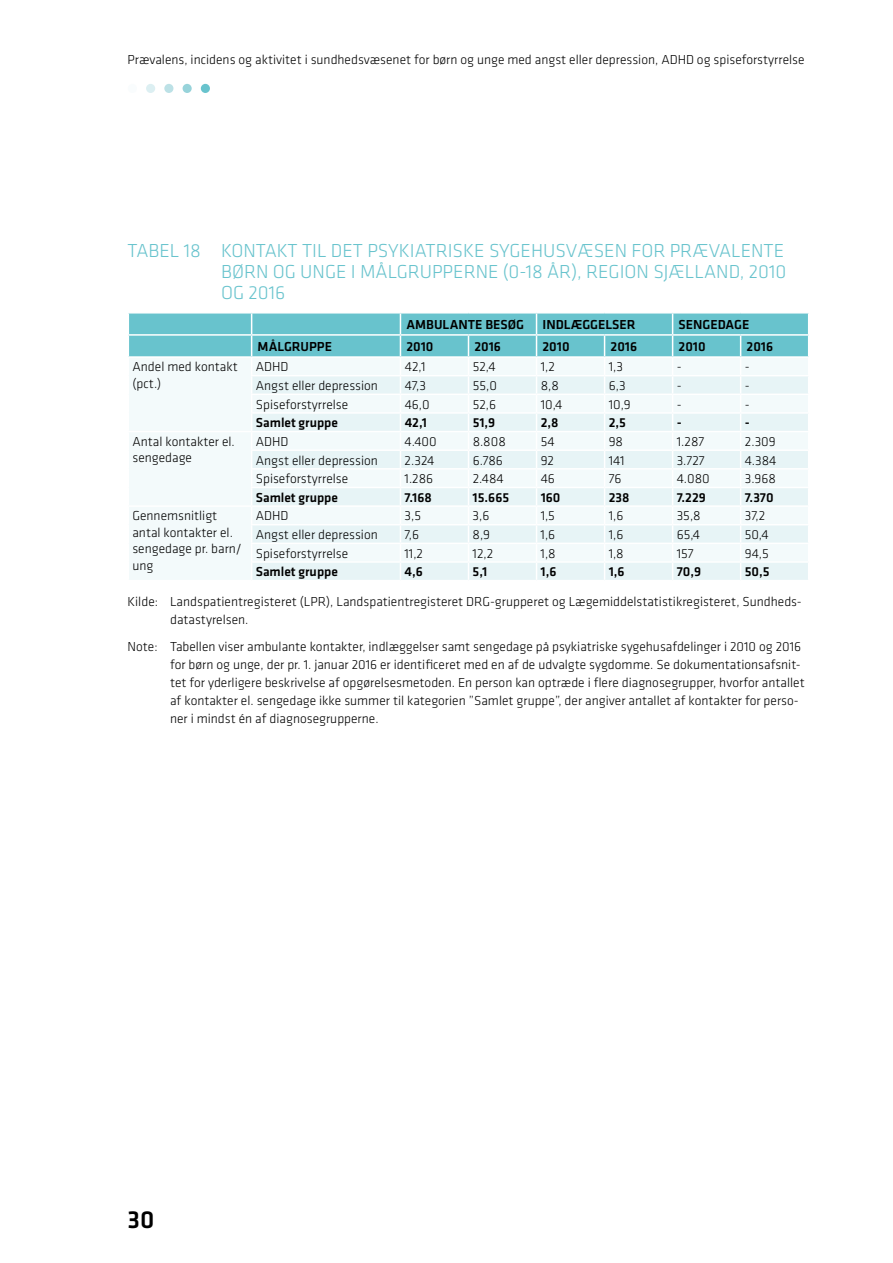
<style>
.page{position:relative;width:893px;height:1263px;background:#fff}
.page>*{position:absolute;margin:0;border:0;box-sizing:border-box;transform-origin:0 0}
.t1{font:500 25.5px "Klavika";color:#000}
.t2{font:300 19.5px/21px "Klavika";color:#68c3cd;text-align:justify}
.Kilde{font:300 13.5px/18px "Klavika";color:#000}
.Tabel_venstre{font:300 13.5px/16.5px "Klavika";color:#000}
.Tabel_venstre-2{font:500 13.5px "Klavika";color:#000}
.Tabel_overskrift{font:500 13.5px "Klavika";color:#000}
</style>
<div class="page">
<div style="left:128px;top:84px;width:9px;height:9px;background:#f9fcfd;border-radius:50%"></div>
<div style="left:146px;top:84px;width:9px;height:9px;background:#dceff2;border-radius:50%"></div>
<div style="left:164px;top:84px;width:9px;height:9px;background:#bce1e6;border-radius:50%"></div>
<div style="left:183px;top:84px;width:9px;height:9px;background:#97d3da;border-radius:50%"></div>
<div style="left:201px;top:84px;width:9px;height:9px;background:#68c3cd;border-radius:50%"></div>
<svg style="left:128px;top:313px;width:681px;height:267px"></svg>
<p class="Kilde" style="left:128px;top:51px;width:678px">Prævalens, incidens og aktivitet i sundhedsvæsenet for børn og unge med angst eller depression, ADHD og spiseforstyrrelse</p>
<h3 class="t2" style="left:221px;top:239px;width:567px;text-indent:-94px">TABEL 18 KONTAKT TIL DET PSYKIATRISKE SYGEHUSVÆSEN FOR PRÆVALENTE BØRN OG UNGE I MÅLGRUPPERNE (0-18 ÅR), REGION SJÆLLAND, 2010<br>OG 2016</h3>
<p class="Tabel_overskrift" style="left:406px;top:315px;width:119px">AMBULANTE BESØG</p>
<p class="Tabel_overskrift" style="left:543px;top:315px;width:95px">INDLÆGGELSER</p>
<p class="Tabel_overskrift" style="left:679px;top:315px;width:72px">SENGEDAGE</p>
<p class="Tabel_overskrift" style="left:258px;top:337px;width:76px">MÅLGRUPPE</p>
<p class="Tabel_overskrift" style="left:406px;top:337px;width:29px">2010</p>
<p class="Tabel_overskrift" style="left:474px;top:337px;width:28px">2016</p>
<p class="Tabel_overskrift" style="left:543px;top:337px;width:29px">2010</p>
<p class="Tabel_overskrift" style="left:611px;top:337px;width:28px">2016</p>
<p class="Tabel_overskrift" style="left:679px;top:337px;width:29px">2010</p>
<p class="Tabel_overskrift" style="left:747px;top:337px;width:28px">2016</p>
<p class="Tabel_venstre" style="left:133px;top:359px;width:107px">Andel med kontakt (pct.)</p>
<p class="Tabel_venstre" style="left:256px;top:359px;width:34px">ADHD</p>
<p class="Tabel_venstre" style="left:405px;top:359px;width:22px">42,1</p>
<p class="Tabel_venstre" style="left:473px;top:359px;width:25px">52,4</p>
<p class="Tabel_venstre" style="left:541px;top:359px;width:16px">1,2</p>
<p class="Tabel_venstre" style="left:609px;top:359px;width:16px">1,3</p>
<p class="Tabel_venstre" style="left:677px;top:359px;width:6px">-</p>
<p class="Tabel_venstre" style="left:745px;top:359px;width:6px">-</p>
<p class="Tabel_venstre" style="left:256px;top:377px;width:124px">Angst eller depression</p>
<p class="Tabel_venstre" style="left:405px;top:377px;width:23px">47,3</p>
<p class="Tabel_venstre" style="left:473px;top:377px;width:26px">55,0</p>
<p class="Tabel_venstre" style="left:541px;top:377px;width:20px">8,8</p>
<p class="Tabel_venstre" style="left:609px;top:377px;width:18px">6,3</p>
<p class="Tabel_venstre" style="left:677px;top:377px;width:6px">-</p>
<p class="Tabel_venstre" style="left:745px;top:377px;width:6px">-</p>
<p class="Tabel_venstre" style="left:256px;top:396px;width:94px">Spiseforstyrrelse</p>
<p class="Tabel_venstre" style="left:405px;top:396px;width:27px">46,0</p>
<p class="Tabel_venstre" style="left:473px;top:396px;width:25px">52,6</p>
<p class="Tabel_venstre" style="left:541px;top:396px;width:23px">10,4</p>
<p class="Tabel_venstre" style="left:609px;top:396px;width:24px">10,9</p>
<p class="Tabel_venstre" style="left:677px;top:396px;width:6px">-</p>
<p class="Tabel_venstre" style="left:745px;top:396px;width:6px">-</p>
<p class="Tabel_venstre-2" style="left:256px;top:414px;width:84px">Samlet gruppe</p>
<p class="Tabel_venstre-2" style="left:405px;top:414px;width:24px">42,1</p>
<p class="Tabel_venstre-2" style="left:473px;top:414px;width:24px">51,9</p>
<p class="Tabel_venstre-2" style="left:541px;top:414px;width:19px">2,8</p>
<p class="Tabel_venstre-2" style="left:609px;top:414px;width:19px">2,5</p>
<p class="Tabel_venstre-2" style="left:677px;top:414px;width:7px">-</p>
<p class="Tabel_venstre-2" style="left:745px;top:414px;width:7px">-</p>
<p class="Tabel_venstre" style="left:132px;top:433px;width:104px">Antal kontakter el. sengedage</p>
<p class="Tabel_venstre" style="left:256px;top:433px;width:34px">ADHD</p>
<p class="Tabel_venstre" style="left:405px;top:433px;width:34px">4.400</p>
<p class="Tabel_venstre" style="left:473px;top:433px;width:35px">8.808</p>
<p class="Tabel_venstre" style="left:541px;top:433px;width:15px">54</p>
<p class="Tabel_venstre" style="left:609px;top:433px;width:16px">98</p>
<p class="Tabel_venstre" style="left:677px;top:433px;width:29px">1.287</p>
<p class="Tabel_venstre" style="left:745px;top:433px;width:32px">2.309</p>
<p class="Tabel_venstre" style="left:256px;top:452px;width:124px">Angst eller depression</p>
<p class="Tabel_venstre" style="left:405px;top:452px;width:31px">2.324</p>
<p class="Tabel_venstre" style="left:473px;top:452px;width:32px">6.786</p>
<p class="Tabel_venstre" style="left:541px;top:452px;width:15px">92</p>
<p class="Tabel_venstre" style="left:609px;top:452px;width:17px">141</p>
<p class="Tabel_venstre" style="left:677px;top:452px;width:29px">3.727</p>
<p class="Tabel_venstre" style="left:745px;top:452px;width:33px">4.384</p>
<p class="Tabel_venstre" style="left:256px;top:470px;width:94px">Spiseforstyrrelse</p>
<p class="Tabel_venstre" style="left:405px;top:470px;width:30px">1.286</p>
<p class="Tabel_venstre" style="left:473px;top:470px;width:33px">2.484</p>
<p class="Tabel_venstre" style="left:541px;top:470px;width:16px">46</p>
<p class="Tabel_venstre" style="left:609px;top:470px;width:14px">76</p>
<p class="Tabel_venstre" style="left:677px;top:470px;width:34px">4.080</p>
<p class="Tabel_venstre" style="left:745px;top:470px;width:33px">3.968</p>
<p class="Tabel_venstre-2" style="left:256px;top:488px;width:84px">Samlet gruppe</p>
<p class="Tabel_venstre-2" style="left:405px;top:488px;width:29px">7.168</p>
<p class="Tabel_venstre-2" style="left:473px;top:488px;width:38px">15.665</p>
<p class="Tabel_venstre-2" style="left:541px;top:488px;width:21px">160</p>
<p class="Tabel_venstre-2" style="left:609px;top:488px;width:22px">238</p>
<p class="Tabel_venstre-2" style="left:677px;top:488px;width:31px">7.229</p>
<p class="Tabel_venstre-2" style="left:745px;top:488px;width:30px">7.370</p>
<p class="Tabel_venstre" style="left:132px;top:508px;width:111px">Gennemsnitligt antal kontakter el. sengedage pr. barn/ ung</p>
<p class="Tabel_venstre" style="left:256px;top:508px;width:34px">ADHD</p>
<p class="Tabel_venstre" style="left:405px;top:508px;width:18px">3,5</p>
<p class="Tabel_venstre" style="left:473px;top:508px;width:18px">3,6</p>
<p class="Tabel_venstre" style="left:541px;top:508px;width:16px">1,5</p>
<p class="Tabel_venstre" style="left:609px;top:508px;width:16px">1,6</p>
<p class="Tabel_venstre" style="left:677px;top:508px;width:25px">35,8</p>
<p class="Tabel_venstre" style="left:745px;top:508px;width:22px">37,2</p>
<p class="Tabel_venstre" style="left:256px;top:526px;width:124px">Angst eller depression</p>
<p class="Tabel_venstre" style="left:405px;top:526px;width:16px">7,6</p>
<p class="Tabel_venstre" style="left:473px;top:526px;width:19px">8,9</p>
<p class="Tabel_venstre" style="left:541px;top:526px;width:16px">1,6</p>
<p class="Tabel_venstre" style="left:609px;top:526px;width:16px">1,6</p>
<p class="Tabel_venstre" style="left:677px;top:526px;width:25px">65,4</p>
<p class="Tabel_venstre" style="left:745px;top:526px;width:26px">50,4</p>
<p class="Tabel_venstre" style="left:256px;top:545px;width:94px">Spiseforstyrrelse</p>
<p class="Tabel_venstre" style="left:405px;top:545px;width:20px">11,2</p>
<p class="Tabel_venstre" style="left:473px;top:545px;width:22px">12,2</p>
<p class="Tabel_venstre" style="left:541px;top:545px;width:17px">1,8</p>
<p class="Tabel_venstre" style="left:609px;top:545px;width:17px">1,8</p>
<p class="Tabel_venstre" style="left:677px;top:545px;width:18px">157</p>
<p class="Tabel_venstre" style="left:745px;top:545px;width:25px">94,5</p>
<p class="Tabel_venstre-2" style="left:256px;top:563px;width:84px">Samlet gruppe</p>
<p class="Tabel_venstre-2" style="left:405px;top:563px;width:20px">4,6</p>
<p class="Tabel_venstre-2" style="left:473px;top:563px;width:16px">5,1</p>
<p class="Tabel_venstre-2" style="left:541px;top:563px;width:17px">1,6</p>
<p class="Tabel_venstre-2" style="left:609px;top:563px;width:17px">1,6</p>
<p class="Tabel_venstre-2" style="left:677px;top:563px;width:26px">70,9</p>
<p class="Tabel_venstre-2" style="left:745px;top:563px;width:26px">50,5</p>
<p class="Kilde" style="left:170px;top:592px;width:633px;text-indent:-43px">Kilde: Landspatientregisteret (LPR), Landspatientregisteret DRG-grupperet og Lægemiddelstatistikregisteret, Sundheds&shy;datastyrelsen.</p>
<p class="Kilde" style="left:170px;top:637px;width:636px;text-indent:-43px">Note: Tabellen viser ambulante kontakter, indlæggelser samt sengedage på psykiatriske sygehusafdelinger i 2010 og 2016 for børn og unge, der pr. 1. januar 2016 er identificeret med en af de udvalgte sygdomme. Se dokumentationsafsnit&shy;tet for yderligere beskrivelse af opgørelsesmetoden. En person kan optræde i flere diagnosegrupper, hvorfor antallet af kontakter el. sengedage ikke summer til kategorien ”Samlet gruppe”, der angiver antallet af kontakter for perso&shy;ner i mindst én af diagnosegrupperne.</p>
<h1 class="t1" style="left:128px;top:1202px;width:28px">30</h1>
</div>
